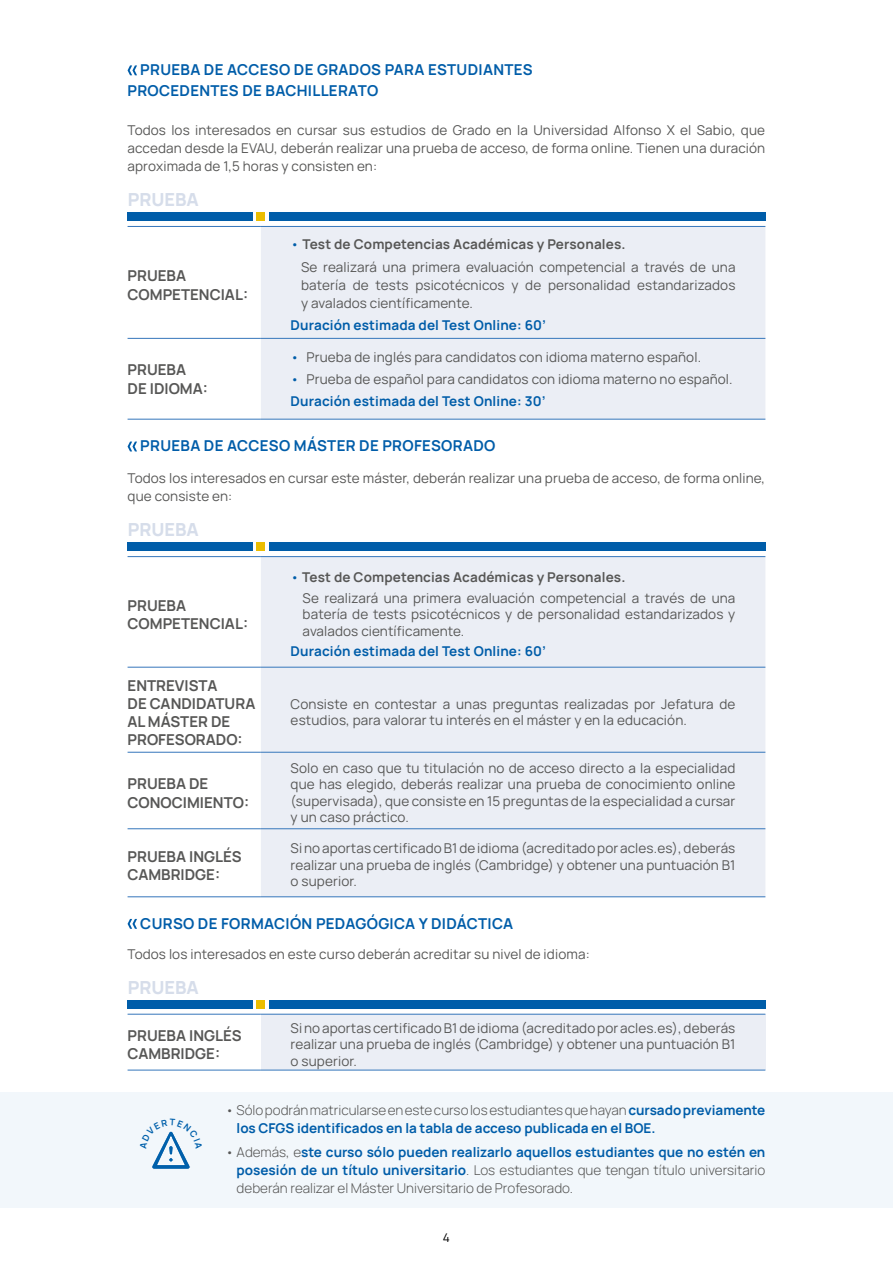
<style>
.page{position:relative;width:893px;height:1263px;background:#fff}
.page>*{position:absolute;margin:0;border:0;box-sizing:border-box;transform-origin:0 0}
.t1{font:800 18px "Manrope";color:#d6ddea}
.t2{font:700 15px/18px "Manrope";color:#575756}
.t3{font:700 15px/21px "Manrope";letter-spacing:.02em;color:#005da9}
.t4{font:13.5px/16.5px "Manrope";letter-spacing:.01em;color:#575756}
.t5{font:700 13.5px/18px "Manrope";color:#005da9}
.t6{font:300 13.5px/18px "Manrope";color:#575756;text-align:justify}
.t7{font:12px "Manrope";color:#000}
.s1{color:#005da9}
.s2{font-weight:700}
.s3{font-weight:700;color:#005da9}
.s4{font-weight:300;color:#575756}
</style>
<div class="page">
<div style="left:0;top:1092px;width:893px;height:116px;background:#f2f7fb"></div>
<svg style="left:128px;top:65px;width:9px;height:10px"></svg>
<svg style="left:128px;top:919px;width:9px;height:10px"></svg>
<div style="left:128px;top:212px;width:125px;height:9px;background:#005da9"></div>
<div style="left:257px;top:212px;width:8px;height:9px;background:#ebbd00"></div>
<div style="left:269px;top:212px;width:496px;height:9px;background:#005da9"></div>
<svg style="left:128px;top:337px;width:133px;height:82px"></svg>
<div style="left:261px;top:227px;width:504px;height:192px;background:#ebeef5"></div>
<hr style="left:128px;top:226px;width:133px;height:1px;background:#3576bb">
<hr style="left:128px;top:338px;width:133px;height:1px;background:#3576bb">
<hr style="left:128px;top:419px;width:133px;height:1px;background:#3576bb">
<hr style="left:261px;top:226px;width:504px;height:1px;background:#3576bb">
<hr style="left:261px;top:338px;width:504px;height:1px;background:#3576bb">
<hr style="left:261px;top:419px;width:504px;height:1px;background:#3576bb">
<svg style="left:128px;top:442px;width:9px;height:9px"></svg>
<div style="left:128px;top:543px;width:125px;height:8px;background:#005da9"></div>
<div style="left:257px;top:543px;width:8px;height:8px;background:#ebbd00"></div>
<div style="left:269px;top:543px;width:496px;height:8px;background:#005da9"></div>
<svg style="left:128px;top:557px;width:133px;height:273px"></svg>
<div style="left:261px;top:557px;width:504px;height:339px;background:#ebeef5"></div>
<hr style="left:128px;top:556px;width:133px;height:1px;background:#3576bb">
<hr style="left:128px;top:667px;width:133px;height:1px;background:#3576bb">
<hr style="left:128px;top:752px;width:133px;height:1px;background:#3576bb">
<hr style="left:128px;top:828px;width:133px;height:1px;background:#3576bb">
<hr style="left:128px;top:896px;width:133px;height:1px;background:#3576bb">
<hr style="left:261px;top:556px;width:504px;height:1px;background:#3576bb">
<hr style="left:261px;top:667px;width:504px;height:1px;background:#3576bb">
<hr style="left:261px;top:752px;width:504px;height:1px;background:#3576bb">
<hr style="left:261px;top:828px;width:504px;height:1px;background:#3576bb">
<hr style="left:261px;top:896px;width:504px;height:1px;background:#3576bb">
<div style="left:128px;top:1000px;width:125px;height:8px;background:#005da9"></div>
<div style="left:257px;top:1000px;width:8px;height:8px;background:#ebbd00"></div>
<div style="left:269px;top:1000px;width:496px;height:8px;background:#005da9"></div>
<div style="left:261px;top:1014px;width:504px;height:56px;background:#ebeef5"></div>
<hr style="left:128px;top:1014px;width:133px;height:1px;background:#3576bb">
<hr style="left:128px;top:1070px;width:133px;height:1px;background:#3576bb">
<hr style="left:261px;top:1014px;width:504px;height:1px;background:#3576bb">
<hr style="left:261px;top:1070px;width:504px;height:1px;background:#3576bb">
<svg style="left:152px;top:1131px;width:38px;height:38px"></svg>
<p class="t3" style="left:128px;top:59px;width:407px;text-indent:13px">PRUEBA DE ACCESO DE GRADOS PARA ESTUDIANTES<br>PROCEDENTES DE BACHILLERATO</p>
<p class="t4" style="left:128px;top:121px;width:639px;line-height:18px;text-align:justify">Todos los interesados en cursar sus estudios de Grado en la Universidad Alfonso X el Sabio, que accedan desde la EVAU, deberán realizar una prueba de acceso, de forma online. Tienen una duración aproximada de 1,5 horas y consisten en:</p>
<h1 class="t1" style="left:128px;top:187px;width:73px">PRUEBA</h1>
<p class="t2" style="left:128px;top:265px;width:122px;line-height:19.5px">PRUEBA<br>COMPETENCIAL:</p>
<p class="t2" style="left:128px;top:359px;width:82px;line-height:19.5px">PRUEBA<br>DE IDIOMA:</p>
<p class="t4" style="left:301px;top:233px;width:436px;line-height:22.2px;text-indent:-11px"><span class="s1">•</span> <span class="s2">Test de Competencias Académicas y Personales.<br></span>Se realizará una primera evaluación competencial a través de una</p>
<p class="t4" style="left:301px;top:275px;width:436px;line-height:18px">batería de tests psicotécnicos y de personalidad estandarizados y avalados científicamente.</p>
<p class="t5" style="left:291px;top:315px;width:257px">Duración estimada del Test Online: 60’</p>
<p class="t4" style="left:291px;top:348px;width:412px"><span class="s1">•</span> Prueba de inglés para candidatos con idioma materno español.</p>
<p class="t4" style="left:291px;top:367px;width:443px;line-height:22.2px"><span class="s1">•</span> Prueba de español para candidatos con idioma materno no español.<br><span class="s3">Duración estimada del Test Online: 30’</span></p>
<p class="t3" style="left:140px;top:435px;width:357px">PRUEBA DE ACCESO MÁSTER DE PROFESORADO</p>
<p class="t4" style="left:128px;top:468px;width:639px;line-height:18px">Todos los interesados en cursar este máster, deberán realizar una prueba de acceso, de forma online, que consiste en:</p>
<h1 class="t1" style="left:128px;top:517px;width:73px">PRUEBA</h1>
<p class="t2" style="left:128px;top:596px;width:122px">PRUEBA<br>COMPETENCIAL:</p>
<p class="t2" style="left:128px;top:676px;width:129px">ENTREVISTA<br>DE CANDIDATURA<br>AL MÁSTER DE<br>PROFESORADO:</p>
<p class="t2" style="left:128px;top:774px;width:123px">PRUEBA DE<br>CONOCIMIENTO:</p>
<p class="t4" style="left:303px;top:566px;width:434px;line-height:20.7px;text-indent:-12px"><span class="s1">•</span> <span class="s2">Test de Competencias Académicas y Personales.<br></span>Se realizará una primera evaluación competencial a través de una</p>
<p class="t4" style="left:303px;top:605px;width:434px">batería de tests psicotécnicos y de personalidad estandarizados y avalados científicamente.</p>
<p class="t5" style="left:291px;top:642px;width:257px">Duración estimada del Test Online: 60’</p>
<p class="t4" style="left:291px;top:695px;width:446px">Consiste en contestar a unas preguntas realizadas por Jefatura de estudios, para valorar tu interés en el máster y en la educación.</p>
<p class="t4" style="left:291px;top:759px;width:446px;text-align:justify">Solo en caso que tu titulación no de acceso directo a la especialidad que has elegido, deberás realizar una prueba de conocimiento online (supervisada), que consiste en 15 preguntas de la especialidad a cursar y un caso práctico.</p>
<p class="t2" style="left:128px;top:847px;width:116px">PRUEBA INGLÉS<br>CAMBRIDGE:</p>
<p class="t4" style="left:291px;top:840px;width:446px;text-align:justify">Si no aportas certificado B1 de idioma (acreditado por acles.es), deberás realizar una prueba de inglés (Cambridge) y obtener una puntuación B1 o superior.</p>
<p class="t3" style="left:140px;top:912px;width:374px">CURSO DE FORMACIÓN PEDAGÓGICA Y DIDÁCTICA</p>
<p class="t4" style="left:128px;top:945px;width:464px">Todos los interesados en este curso deberán acreditar su nivel de idioma:</p>
<h1 class="t1" style="left:128px;top:974px;width:73px">PRUEBA</h1>
<p class="t2" style="left:128px;top:1026px;width:116px">PRUEBA INGLÉS<br>CAMBRIDGE:</p>
<p class="t4" style="left:291px;top:1019px;width:446px;text-align:justify">Si no aportas certificado B1 de idioma (acreditado por acles.es), deberás realizar una prueba de inglés (Cambridge) y obtener una puntuación B1 o superior.</p>
<p class="t5" style="left:237px;top:1100px;width:530px;text-indent:-11px"><span class="s4">• Sólopodránmatricularseenestecursolosestudiantesquehayan</span>cursado previamente los CFGS identificados en la tabla de acceso publicada en el BOE.</p>
<p class="t6" style="left:237px;top:1142px;width:530px;text-indent:-11px">• Además, e<span class="s3">ste curso sólo pueden realizarlo aquellos estudiantes que no estén en posesión de un título universitario</span>. Los estudiantes que tengan título universitario deberán realizar el Máster Universitario de Profesorado.</p>
<p class="t7" style="left:443px;top:1229px;width:9px">4</p>
</div>
